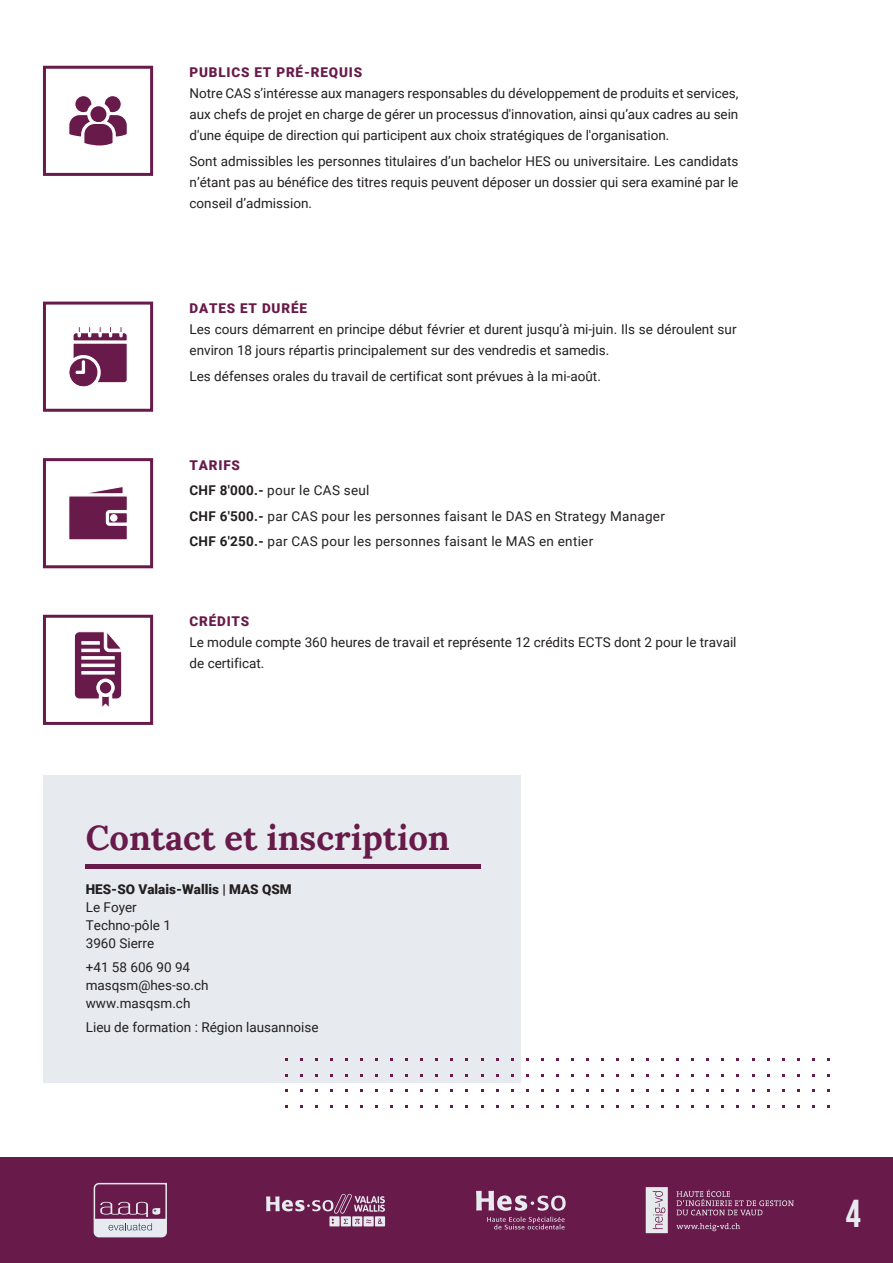
<style>
.page{position:relative;width:893px;height:1263px;background:#fff}
.page>*{position:absolute;margin:0;border:0;box-sizing:border-box;transform-origin:0 0}
.t1{font:39px "Bebas Neue";color:#e7ebef}
.t2{font:700 34.5px "Lora";color:#681b4a}
.t3{font:13.5px/21px "Roboto";color:#231f20}
.t4{font:13.5px/25.5px "Roboto";letter-spacing:.02em;color:#231f20}
.t5{font:900 13.5px "Roboto";letter-spacing:.06em;color:#681b4a}
.t6{font:900 13.5px "Roboto";color:#231f20}
.s1{font-weight:900;color:#681b4a}
.s2{font-weight:700}
</style>
<div class="page">
<div style="left:0;top:1157px;width:893px;height:106px;background:#681b4a"></div>
<div style="left:43px;top:458px;width:110px;height:110px;border:3px solid #681b4a"></div>
<svg style="left:69px;top:487px;width:58px;height:53px"></svg>
<div style="left:43px;top:66px;width:110px;height:110px;border:3px solid #681b4a"></div>
<svg style="left:68px;top:96px;width:61px;height:80px"></svg>
<div style="left:43px;top:302px;width:110px;height:110px;border:3px solid #681b4a"></div>
<svg style="left:69px;top:327px;width:58px;height:60px"></svg>
<div style="left:43px;top:615px;width:110px;height:110px;border:3px solid #681b4a"></div>
<svg style="left:74px;top:631px;width:48px;height:76px"></svg>
<div style="left:43px;top:776px;width:477px;height:307px;background:#e7ebef"></div>
<hr style="left:86px;top:865px;width:395px;height:4px;background:#681b4a">
<svg style="left:93px;top:1182px;width:74px;height:56px"></svg>
<svg style="left:646px;top:1187px;width:22px;height:46px"></svg>
<svg style="left:677px;top:1189px;width:117px;height:26px"></svg>
<svg style="left:676px;top:1223px;width:64px;height:8px"></svg>
<svg style="left:487px;top:1217px;width:78px;height:12px"></svg>
<svg style="left:476px;top:1191px;width:90px;height:20px"></svg>
<svg style="left:266px;top:1194px;width:119px;height:32px"></svg>
<p class="t5" style="left:190px;top:63px;width:174px">PUBLICS ET PRÉ-REQUIS</p>
<p class="t3" style="left:190px;top:83px;width:550px;text-align:justify">Notre CAS s’intéresse aux managers responsables du développement de produits et services, aux chefs de projet en charge de gérer un processus d'innovation, ainsi qu’aux cadres au sein d'une équipe de direction qui participent aux choix stratégiques de l'organisation.</p>
<p class="t3" style="left:190px;top:150px;width:550px;text-align:justify">Sont admissibles les personnes titulaires d’un bachelor HES ou universitaire. Les candidats n’étant pas au bénéfice des titres requis peuvent déposer un dossier qui sera examiné par le conseil d’admission.</p>
<p class="t5" style="left:190px;top:299px;width:119px">DATES ET DURÉE</p>
<p class="t3" style="left:190px;top:318px;width:549px">Les cours démarrent en principe début février et durent jusqu’à mi-juin. Ils se déroulent sur environ 18 jours répartis principalement sur des vendredis et samedis.</p>
<p class="t3" style="left:190px;top:365px;width:413px">Les défenses orales du travail de certificat sont prévues à la mi-août.</p>
<p class="t4" style="left:190px;top:452px;width:477px"><span class="s1">TARIFS<br></span><span class="s2">CHF 8'000.-</span> pour le CAS seul<br><span class="s2">CHF 6'500.-</span> par CAS pour les personnes faisant le DAS en Strategy Manager <span class="s2">CHF 6'250.-</span> par CAS pour les personnes faisant le MAS en entier</p>
<p class="t5" style="left:190px;top:612px;width:61px">CRÉDITS</p>
<p class="t3" style="left:190px;top:632px;width:548px">Le module compte 360 heures de travail et représente 12 crédits ECTS dont 2 pour le travail de certificat.</p>
<h2 class="t2" style="left:86px;top:815px;width:366px">Contact et inscription</h2>
<p class="t6" style="left:86px;top:880px;width:207px">HES-SO Valais-Wallis | MAS QSM</p>
<p class="t3" style="left:86px;top:898px;width:87px;line-height:18px">Le Foyer<br>Techno-pôle 1<br>3960 Sierre</p>
<p class="t3" style="left:86px;top:958px;width:124px;line-height:18px">+41 58 606 90 94 masqsm@hes-so.ch www.masqsm.ch</p>
<p class="t3" style="left:86px;top:1016px;width:234px">Lieu de formation : Région lausannoise</p>
<h1 class="t1" style="left:846px;top:1192px;width:17px">4</h1>
</div>
